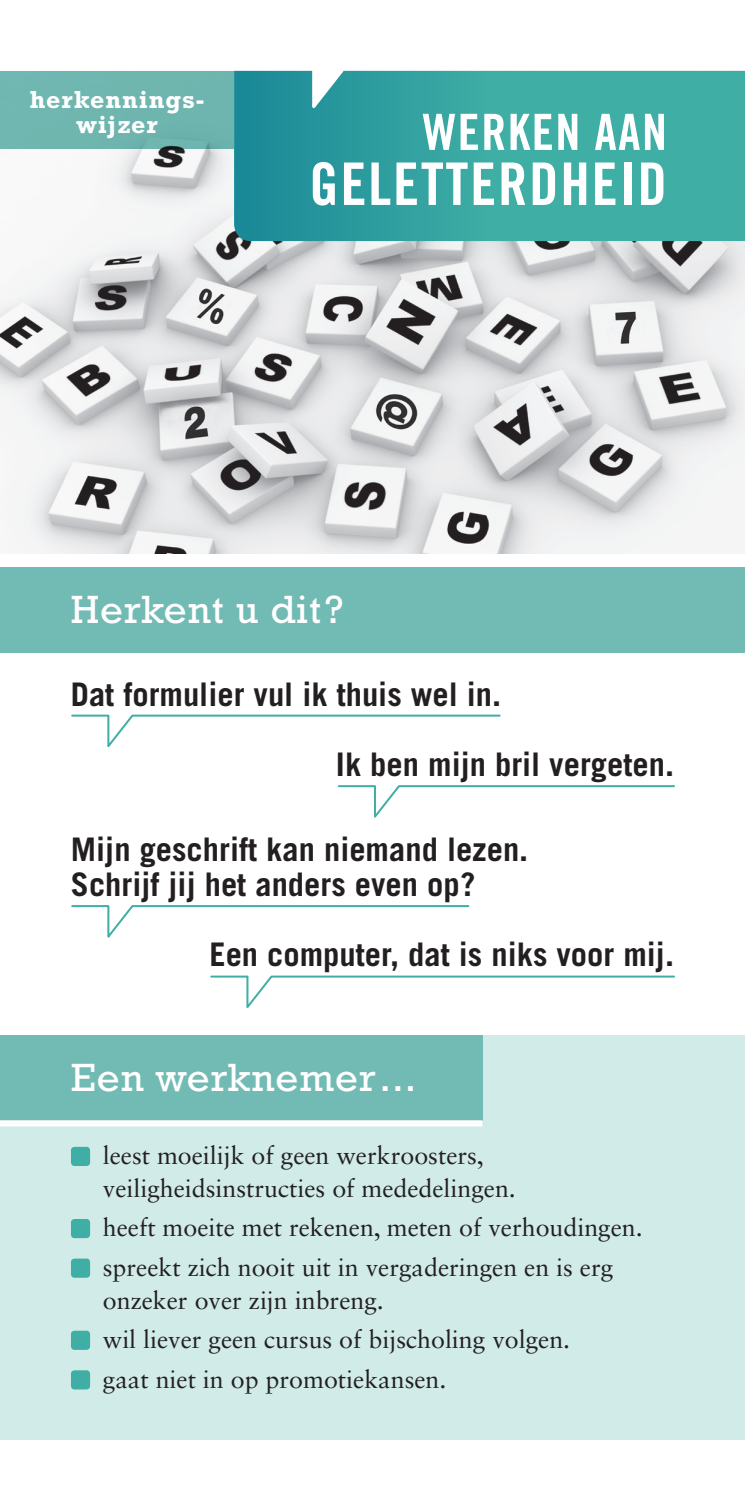
<style>
.page{position:relative;width:745px;height:1489px;background:#fff}
.page>*{position:absolute;margin:0;border:0;box-sizing:border-box;transform-origin:0 0}
.t1{font:58.75px "Trade Gothic Bold Cond Twenty";letter-spacing:.03em;color:#fff}
.t2{font:50px "Trade Gothic Bold Cond Twenty";letter-spacing:.03em;color:#fff}
.t3{font:40px "Rockwell";letter-spacing:.025em;color:#fff}
.t4{font:700 32.5px/35px "Trade Gothic";color:#231f20}
.t5{font:25px/32.5px "Sabon LT Std";color:#231f20}
.t6{font:700 25px/25px "Rockwell";letter-spacing:.04em;color:#fff;text-align:center}
</style>
<div class="page">
<img style="left:0;top:149px;width:744px;height:404px">
<div style="left:0;top:567px;width:744px;height:85px;background:#72bbb4"></div>
<div style="left:489px;top:71px;width:255px;height:170px;background:#3faea5"></div>
<svg style="left:71px;top:714px;width:430px;height:33px"></svg>
<svg style="left:71px;top:905px;width:399px;height:33px"></svg>
<svg style="left:337px;top:785px;width:338px;height:33px"></svg>
<svg style="left:210px;top:975px;width:465px;height:33px"></svg>
<div style="left:0;top:1035px;width:744px;height:404px;background:#d0ebe8"></div>
<div style="left:0;top:1035px;width:482px;height:85px;background:#72bbb4"></div>
<div style="left:71px;top:1146px;width:19px;height:19px;background:#3faea5;border-radius:4px"></div>
<div style="left:71px;top:1218px;width:19px;height:19px;background:#3faea5;border-radius:4px"></div>
<div style="left:71px;top:1258px;width:19px;height:19px;background:#3faea5;border-radius:4px"></div>
<div style="left:71px;top:1330px;width:19px;height:19px;background:#3faea5;border-radius:4px"></div>
<div style="left:71px;top:1370px;width:19px;height:19px;background:#3faea5;border-radius:4px"></div>
<div style="left:0;top:1120px;width:482px;height:6px;background:#fff"></div>
<div style="left:0;top:71px;width:234px;height:78px;background:#72bbb4"></div>
<svg style="left:234px;top:70px;width:255px;height:171px;background:#2f9c9f"></svg>
<p class="t6" style="left:30px;top:87px;width:176px">herkennings&shy;wijzer</p>
<p class="t2" style="left:422px;top:102px;width:245px">WERKEN AAN</p>
<p class="t1" style="left:309px;top:148px;width:359px">GELETTERDHEID</p>
<p class="t3" style="left:71px;top:586px;width:274px">Herkent u dit?</p>
<p class="t4" style="left:71px;top:676px;width:431px">Dat formulier vul ik thuis wel in.</p>
<p class="t4" style="left:336px;top:746px;width:339px">Ik ben mijn bril vergeten.</p>
<p class="t4" style="left:71px;top:831px;width:458px">Mijn geschrift kan niemand lezen.<br>Schrijf jij het anders even op?</p>
<p class="t4" style="left:209px;top:936px;width:466px">Een computer, dat is niks voor mij.</p>
<p class="t3" style="left:71px;top:1054px;width:347px">Een werknemer...</p>
<p class="t5" style="left:103px;top:1138px;width:414px">leest moeilijk of geen werkroosters, veiligheidsinstructies of mededelingen.</p>
<p class="t5" style="left:103px;top:1211px;width:541px">heeft moeite met rekenen, meten of verhoudingen.</p>
<p class="t5" style="left:103px;top:1250px;width:511px">spreekt zich nooit uit in vergaderingen en is erg onzeker over zijn inbreng.</p>
<p class="t5" style="left:103px;top:1322px;width:468px">wil liever geen cursus of bijscholing volgen.</p>
<p class="t5" style="left:103px;top:1362px;width:345px">gaat niet in op promotiekansen.</p>
</div>
